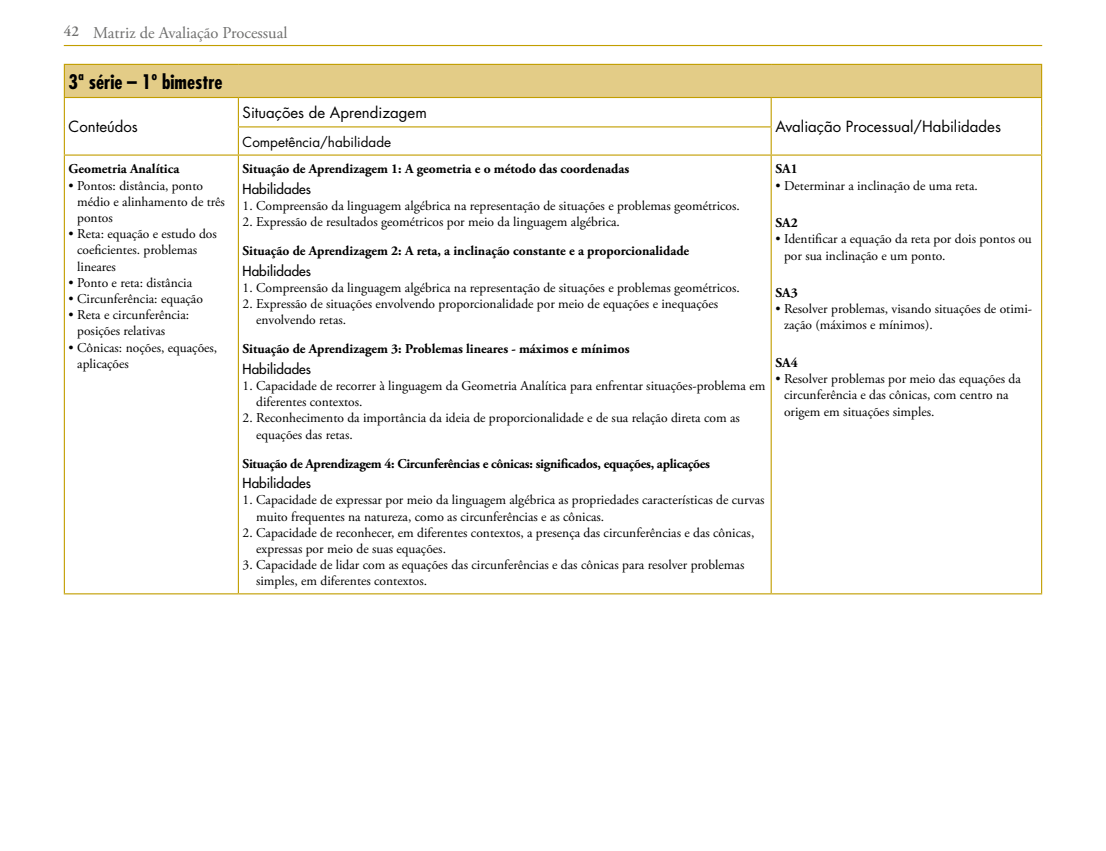
<style>
.page{position:relative;width:1106px;height:851px;background:#fff}
.page>*{position:absolute;margin:0;border:0;box-sizing:border-box;transform-origin:0 0}
.t1{font:700 condensed 19.5px "Futura Std";color:#000}
.t2{font:16.5px "Adobe Garamond Pro";color:#6f6f6e}
.t3{font:15px "Futura Std";color:#000}
.t4{font:13.5px/16.2px "Adobe Garamond Pro";color:#000}
.t5{font:700 13.5px "Adobe Garamond Pro";color:#000}
.t6{font:700 13.5px "Adobe Garamond Pro";letter-spacing:-.02em;color:#000}
.t7{font:500 13.5px "Futura Std";color:#000}
.t8{font:13.5px "Futura Std";color:#000}
.s1{font-weight:600;font-size:15px}
</style>
<div class="page">
<hr style="left:64px;top:45px;width:978px;height:1px;background:#c29e00">
<div style="left:64px;top:64px;width:977px;height:33px;background:#e3cc87"></div>
<hr style="left:64px;top:65px;width:1px;height:32px;background:#c29e00">
<hr style="left:64px;top:64px;width:174px;height:1px;background:#c29e00">
<hr style="left:238px;top:64px;width:533px;height:1px;background:#c29e00">
<hr style="left:771px;top:64px;width:271px;height:1px;background:#c29e00">
<hr style="left:1041px;top:65px;width:1px;height:32px;background:#c29e00">
<svg style="left:64px;top:98px;width:1px;height:56px"></svg>
<hr style="left:64px;top:97px;width:174px;height:1px;background:#c29e00">
<hr style="left:238px;top:97px;width:533px;height:1px;background:#c29e00">
<hr style="left:771px;top:97px;width:271px;height:1px;background:#c29e00">
<svg style="left:1041px;top:98px;width:1px;height:56px"></svg>
<svg style="left:238px;top:98px;width:1px;height:56px"></svg>
<hr style="left:238px;top:126px;width:533px;height:1px;background:#c29e00">
<svg style="left:770px;top:98px;width:1px;height:56px"></svg>
<hr style="left:64px;top:156px;width:1px;height:437px;background:#c29e00">
<hr style="left:64px;top:154px;width:174px;height:2px;background:#c29e00">
<hr style="left:238px;top:154px;width:533px;height:2px;background:#c29e00">
<hr style="left:771px;top:154px;width:271px;height:2px;background:#c29e00">
<hr style="left:238px;top:156px;width:1px;height:437px;background:#c29e00">
<hr style="left:770px;top:156px;width:1px;height:437px;background:#c29e00">
<hr style="left:1041px;top:156px;width:1px;height:437px;background:#c29e00">
<hr style="left:64px;top:593px;width:174px;height:1px;background:#c29e00">
<hr style="left:238px;top:593px;width:533px;height:1px;background:#c29e00">
<hr style="left:771px;top:593px;width:271px;height:1px;background:#c29e00">
<p class="t2" style="left:64px;top:22px;width:225px"><span class="s1">42</span> Matriz de Avaliação Processual</p>
<h1 class="t1" style="left:69px;top:70px;width:155px">3ª série – 1º bimestre</h1>
<p class="t3" style="left:69px;top:117px;width:71px">Conteúdos</p>
<p class="t3" style="left:243px;top:103px;width:186px">Situações de Aprendizagem</p>
<p class="t5" style="left:69px;top:161px;width:112px">Geometria Analítica</p>
<p class="t4" style="left:77px;top:178px;width:149px;text-indent:-9px">• Pontos: distância, ponto médio e alinhamento de três pontos</p>
<p class="t4" style="left:77px;top:226px;width:141px;text-indent:-9px">• Reta: equação e estudo dos coeficientes. problemas lineares</p>
<p class="t4" style="left:69px;top:275px;width:125px">• Ponto e reta: distância</p>
<p class="t4" style="left:69px;top:291px;width:136px">• Circunferência: equação</p>
<p class="t4" style="left:77px;top:307px;width:113px;text-indent:-9px">• Reta e circunferência: posições relativas</p>
<p class="t4" style="left:77px;top:340px;width:142px;text-indent:-9px">• Cônicas: noções, equações, aplicações</p>
<p class="t8" style="left:243px;top:133px;width:150px">Competência/habilidade</p>
<p class="t5" style="left:243px;top:161px;width:388px">Situação de Aprendizagem 1: A geometria e o método das coordenadas</p>
<p class="t7" style="left:243px;top:180px;width:70px">Habilidades</p>
<p class="t4" style="left:243px;top:198px;width:499px">1. Compreensão da linguagem algébrica na representação de situações e problemas geométricos.</p>
<p class="t4" style="left:243px;top:214px;width:379px">2. Expressão de resultados geométricos por meio da linguagem algébrica.</p>
<p class="t5" style="left:243px;top:243px;width:448px">Situação de Aprendizagem 2: A reta, a inclinação constante e a proporcionalidade</p>
<p class="t7" style="left:243px;top:262px;width:70px">Habilidades</p>
<p class="t4" style="left:243px;top:280px;width:499px">1. Compreensão da linguagem algébrica na representação de situações e problemas geométricos.</p>
<p class="t4" style="left:256px;top:296px;width:463px;text-indent:-14px">2. Expressão de situações envolvendo proporcionalidade por meio de equações e inequações envolvendo retas.</p>
<p class="t5" style="left:243px;top:341px;width:388px">Situação de Aprendizagem 3: Problemas lineares - máximos e mínimos</p>
<p class="t7" style="left:243px;top:360px;width:70px">Habilidades</p>
<p class="t4" style="left:256px;top:378px;width:510px;text-indent:-14px">1. Capacidade de recorrer à linguagem da Geometria Analítica para enfrentar situações-problema em diferentes contextos.</p>
<p class="t4" style="left:256px;top:410px;width:485px;text-indent:-14px">2. Reconhecimento da importância da ideia de proporcionalidade e de sua relação direta com as equações das retas.</p>
<p class="t6" style="left:243px;top:455px;width:469px">Situação de Aprendizagem 4: Circunferências e cônicas: significados, equações, aplicações</p>
<p class="t7" style="left:243px;top:474px;width:70px">Habilidades</p>
<p class="t4" style="left:256px;top:492px;width:510px;text-indent:-14px">1. Capacidade de expressar por meio da linguagem algébrica as propriedades características de curvas muito frequentes na natureza, como as circunferências e as cônicas.</p>
<p class="t4" style="left:256px;top:524px;width:500px;text-indent:-14px">2. Capacidade de reconhecer, em diferentes contextos, a presença das circunferências e das cônicas, expressas por meio de suas equações.</p>
<p class="t4" style="left:256px;top:557px;width:490px;text-indent:-14px">3. Capacidade de lidar com as equações das circunferências e das cônicas para resolver problemas simples, em diferentes contextos.</p>
<p class="t3" style="left:775px;top:117px;width:227px">Avaliação Processual/Habilidades</p>
<p class="t5" style="left:775px;top:161px;width:24px">SA1</p>
<p class="t4" style="left:775px;top:178px;width:204px">• Determinar a inclinação de uma reta.</p>
<p class="t5" style="left:775px;top:215px;width:24px">SA2</p>
<p class="t4" style="left:784px;top:231px;width:249px;text-indent:-9px">• Identificar a equação da reta por dois pontos ou por sua inclinação e um ponto.</p>
<p class="t5" style="left:775px;top:285px;width:24px">SA3</p>
<p class="t4" style="left:784px;top:301px;width:250px;text-indent:-9px">• Resolver problemas, visando situações de otimi&shy;zação (máximos e mínimos).</p>
<p class="t5" style="left:775px;top:355px;width:24px">SA4</p>
<p class="t4" style="left:784px;top:371px;width:238px;text-indent:-9px">• Resolver problemas por meio das equações da circunferência e das cônicas, com centro na origem em situações simples.</p>
</div>
